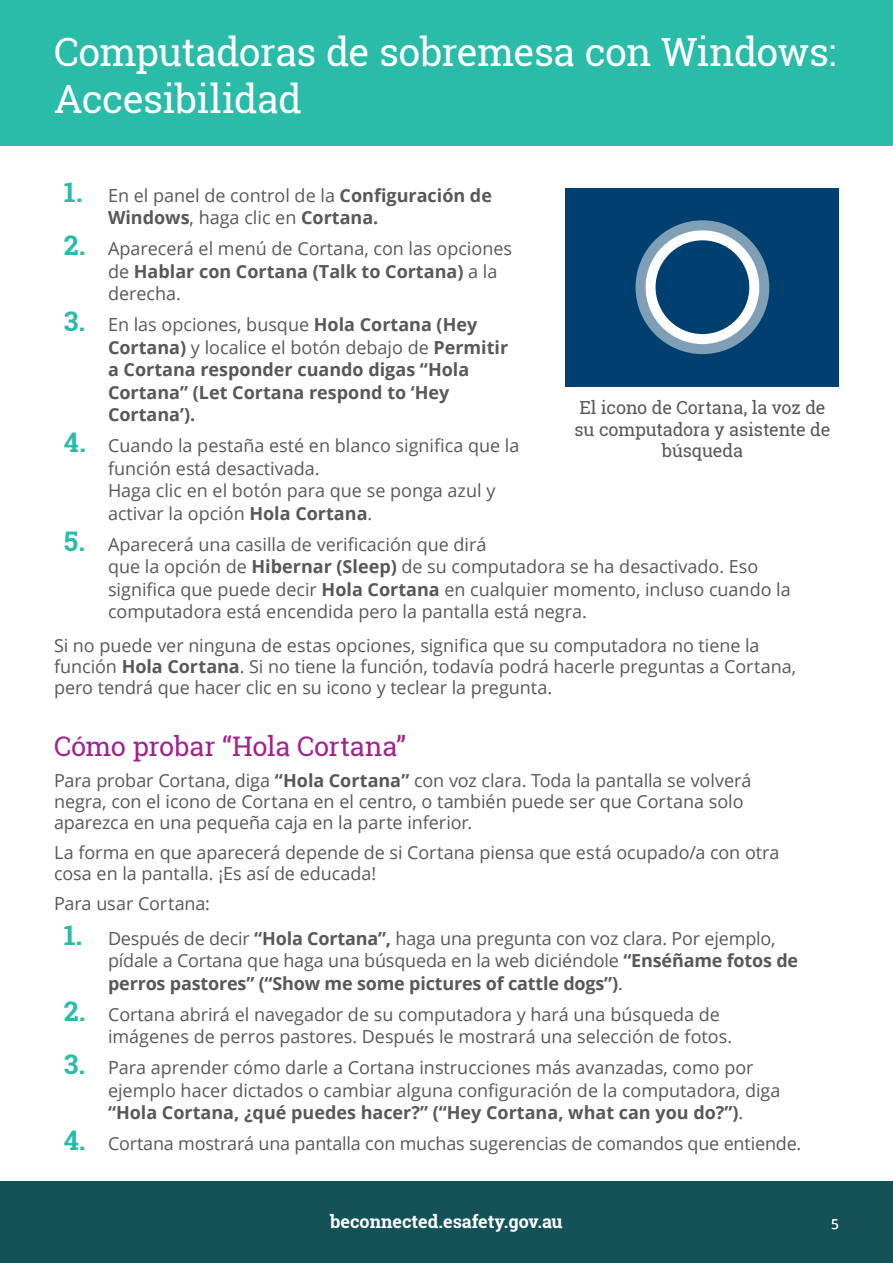
<style>
.page{position:relative;width:893px;height:1263px;background:#fff}
.page>*{position:absolute;margin:0;border:0;box-sizing:border-box;transform-origin:0 0}
.t1{font:39px/46.8px "Roboto Slab";letter-spacing:-.015em;color:#fff}
.t2{font:27px "Roboto Slab";letter-spacing:-.015em;color:#a3228e}
.t3{font:18px/22.5px "Open Sans";color:#57585a}
.t4{font:700 18px/22.5px "Open Sans";color:#57585a}
.t5{font:18px/21.6px "Roboto Slab";letter-spacing:-.01em;color:#57585a;text-align:center}
.t6{font:700 18px "Roboto Slab";color:#fff}
.t7{font:13.5px "Open Sans";color:#fff}
.s1{font-family:"Roboto Slab";font-weight:700;font-size:27px;color:#2abca8}
.s2{font-weight:700}
.s3{font-family:"Roboto Slab";font-size:27px;color:#2abca8}
.s4{font-weight:400}
</style>
<div class="page">
<div style="left:0;top:1181px;width:893px;height:82px;background:#155257"></div>
<div style="left:0;top:0;width:893px;height:145px;background:#2abca8"></div>
<div style="left:566px;top:188px;width:273px;height:199px;background:#004071"></div>
<div style="left:645px;top:230px;width:114px;height:114px;border:10px solid #fff;border-radius:50%"></div>
<div style="left:635px;top:220px;width:134px;height:134px;border:10px solid #fff;border-radius:50%"></div>
<h1 class="t1" style="left:54px;top:28px;width:783px">Computadoras de sobremesa con Windows:<br>Accesibilidad</h1>
<p class="t3" style="left:108px;top:183px;width:385px;text-indent:-44px"><span class="s1">1.</span> En el panel de control de la <span class="s2">Configuración de<br>Windows</span>, haga clic en <span class="s2">Cortana.</span></p>
<p class="t3" style="left:108px;top:237px;width:406px;text-indent:-44px"><span class="s1">2.</span> Aparecerá el menú de Cortana, con las opciones de <span class="s2">Hablar con Cortana (Talk to Cortana)</span> a la derecha.</p>
<p class="t4" style="left:108px;top:313px;width:402px;text-indent:-44px"><span class="s3">3.</span> <span class="s4">En las opciones, busque</span> Hola Cortana (Hey Cortana) <span class="s4">y localice el botón debajo de</span> Permitir a Cortana responder cuando digas “Hola Cortana” (Let Cortana respond to ‘Hey Cortana’).</p>
<p class="t3" style="left:108px;top:434px;width:413px;text-indent:-44px"><span class="s1">4.</span> Cuando la pestaña esté en blanco significa que la función está desactivada.<br>Haga clic en el botón para que se ponga azul y activar la opción <span class="s2">Hola Cortana</span>.</p>
<p class="t3" style="left:108px;top:532px;width:684px;text-indent:-44px"><span class="s1">5.</span> Aparecerá una casilla de verificación que dirá<br>que la opción de <span class="s2">Hibernar (Sleep)</span> de su computadora se ha desactivado. Eso significa que puede decir <span class="s2">Hola Cortana</span> en cualquier momento, incluso cuando la computadora está encendida pero la pantalla está negra.</p>
<p class="t3" style="left:54px;top:634px;width:744px;line-height:21px">Si no puede ver ninguna de estas opciones, significa que su computadora no tiene la función <span class="s2">Hola Cortana</span>. Si no tiene la función, todavía podrá hacerle preguntas a Cortana, pero tendrá que hacer clic en su icono y teclear la pregunta.</p>
<h2 class="t2" style="left:54px;top:727px;width:354px">Cómo probar “Hola Cortana”</h2>
<p class="t3" style="left:54px;top:770px;width:699px;line-height:21px">Para probar Cortana, diga <span class="s2">“Hola Cortana”</span> con voz clara. Toda la pantalla se volverá negra, con el icono de Cortana en el centro, o también puede ser que Cortana solo aparezca en una pequeña caja en la parte inferior.</p>
<p class="t3" style="left:54px;top:841px;width:727px;line-height:21px">La forma en que aparecerá depende de si Cortana piensa que está ocupado/a con otra cosa en la pantalla. ¡Es así de educada!</p>
<p class="t3" style="left:54px;top:891px;width:157px">Para usar Cortana:</p>
<p class="t3" style="left:108px;top:926px;width:692px;text-indent:-44px"><span class="s1">1.</span> Después de decir <span class="s2">“Hola Cortana”,</span> haga una pregunta con voz clara. Por ejemplo, pídale a Cortana que haga una búsqueda en la web diciéndole <span class="s2">“Enséñame fotos de perros pastores” (“Show me some pictures of cattle dogs”)</span>.</p>
<p class="t3" style="left:108px;top:1002px;width:626px;text-indent:-44px"><span class="s1">2.</span> Cortana abrirá el navegador de su computadora y hará una búsqueda de imágenes de perros pastores. Después le mostrará una selección de fotos.</p>
<p class="t3" style="left:108px;top:1056px;width:674px;text-indent:-44px"><span class="s1">3.</span> Para aprender cómo darle a Cortana instrucciones más avanzadas, como por ejemplo hacer dictados o cambiar alguna configuración de la computadora, diga <span class="s2">“Hola Cortana, ¿qué puedes hacer?” (“Hey Cortana, what can you do?”)</span>.</p>
<p class="t3" style="left:64px;top:1132px;width:739px"><span class="s1">4.</span> Cortana mostrará una pantalla con muchas sugerencias de comandos que entiende.</p>
<p class="t5" style="left:574px;top:396px;width:257px">El icono de Cortana, la voz de su computadora y asistente de búsqueda</p>
<p class="t6" style="left:330px;top:1209px;width:234px">beconnected.esafety.gov.au</p>
<p class="t7" style="left:831px;top:1214px;width:9px">5</p>
</div>
